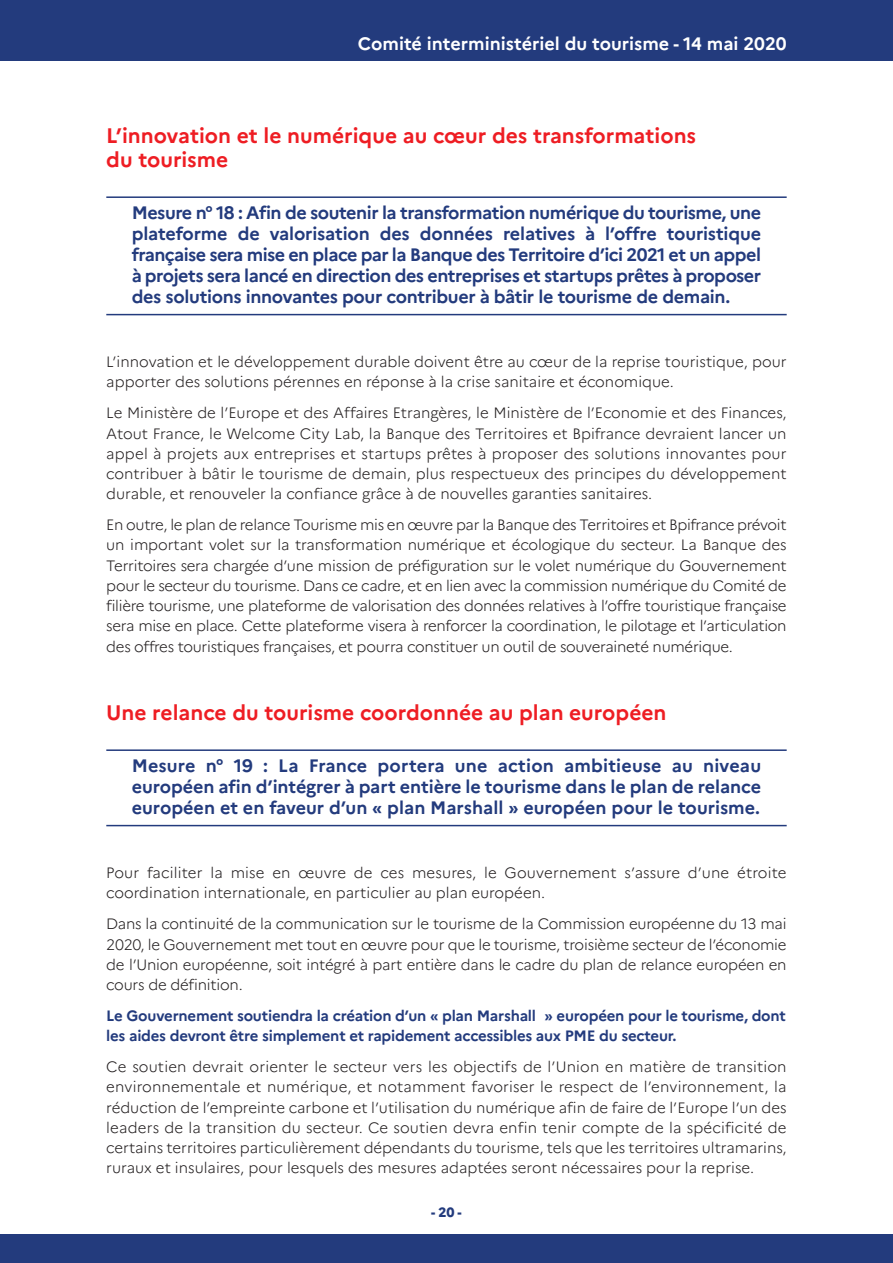
<style>
.page{position:relative;width:893px;height:1263px;background:#fff}
.page>*{position:absolute;margin:0;border:0;box-sizing:border-box;transform-origin:0 0}
.t1{font:700 21px/24px "Marianne";color:#ee1d23}
.t2{font:700 18px/21px "Marianne";letter-spacing:-.015em;color:#233b7d;text-align:justify}
.t3{font:700 18px "Marianne";color:#fff}
.t4{font:300 15px/20.2px "Marianne";color:#231f20;text-align:justify}
.t5{font:700 15px/20.2px "Marianne";letter-spacing:-.015em;color:#233b7d}
.t6{font:800 13.5px "Marianne";color:#233b7d}
</style>
<div class="page">
<div style="left:0;top:1234px;width:893px;height:26px;background:#233b7d"></div>
<div style="left:0;top:0;width:893px;height:61px;background:#233b7d"></div>
<div style="left:0;top:1239px;width:893px;height:24px;background:#233b7d"></div>
<hr style="left:106px;top:196px;width:681px;height:2px;background:#233b7d">
<hr style="left:106px;top:314px;width:681px;height:1px;background:#233b7d">
<hr style="left:106px;top:749px;width:681px;height:2px;background:#233b7d">
<hr style="left:106px;top:825px;width:681px;height:1px;background:#233b7d">
<p class="t3" style="left:358px;top:37px;width:430px">Comité interministériel du tourisme - 14 mai 2020</p>
<h1 class="t1" style="left:106px;top:126px;width:591px">L’innovation et le numérique au cœur des transformations du tourisme</h1>
<p class="t2" style="left:132px;top:204px;width:631px">Mesure n° 18 : Afin de soutenir la transformation numérique du tourisme, une plateforme de valorisation des données relatives à l’offre touristique française sera mise en place par la Banque des Territoire d’ici 2021 et un appel à projets sera lancé en direction des entreprises et startups prêtes à proposer des solutions innovantes pour contribuer à bâtir le tourisme de demain.</p>
<p class="t4" style="left:106px;top:353px;width:682px">l’innovation et le développement durable doivent être au cœur de la reprise touristique, pour apporter des solutions pérennes en réponse à la crise sanitaire et économique.</p>
<p class="t4" style="left:106px;top:404px;width:682px">le Ministère de l’Europe et des affaires Etrangères, le Ministère de l’Economie et des Finances, atout France, le Welcome city lab, la Banque des Territoires et Bpifrance devraient lancer un appel à projets aux entreprises et startups prêtes à proposer des solutions innovantes pour contribuer à bâtir le tourisme de demain, plus respectueux des principes du développement durable, et renouveler la confiance grâce à de nouvelles garanties sanitaires.</p>
<p class="t4" style="left:106px;top:516px;width:682px">En outre, le plan de relance Tourisme mis en œuvre par la Banque des Territoires et Bpifrance prévoit un important volet sur la transformation numérique et écologique du secteur. la Banque des Territoires sera chargée d’une mission de préfiguration sur le volet numérique du gouvernement pour le secteur du tourisme. Dans ce cadre, et en lien avec la commission numérique du comité de filière tourisme, une plateforme de valorisation des données relatives à l’offre touristique française sera mise en place. cette plateforme visera à renforcer la coordination, le pilotage et l’articulation des offres touristiques françaises, et pourra constituer un outil de souveraineté numérique.</p>
<h1 class="t1" style="left:106px;top:703px;width:562px">Une relance du tourisme coordonnée au plan européen</h1>
<p class="t2" style="left:132px;top:757px;width:631px">Mesure n° 19 : La France portera une action ambitieuse au niveau européen afin d’intégrer à part entière le tourisme dans le plan de relance européen et en faveur d’un « plan Marshall » européen pour le tourisme.</p>
<p class="t4" style="left:106px;top:864px;width:682px">Pour faciliter la mise en œuvre de ces mesures, le gouvernement s’assure d’une étroite coordination internationale, en particulier au plan européen.</p>
<p class="t4" style="left:106px;top:915px;width:682px">Dans la continuité de la communication sur le tourisme de la commission européenne du 13 mai 2020, le gouvernement met tout en œuvre pour que le tourisme, troisième secteur de l’économie de l’union européenne, soit intégré à part entière dans le cadre du plan de relance européen en cours de définition.</p>
<p class="t5" style="left:106px;top:1007px;width:681px">Le Gouvernement soutiendra la création d’un « plan Marshall » européen pour le tourisme, dont les aides devront être simplement et rapidement accessibles aux PME du secteur.</p>
<p class="t4" style="left:106px;top:1058px;width:682px">ce soutien devrait orienter le secteur vers les objectifs de l’union en matière de transition environnementale et numérique, et notamment favoriser le respect de l’environnement, la réduction de l’empreinte carbone et l’utilisation du numérique afin de faire de l’Europe l’un des leaders de la transition du secteur. ce soutien devra enfin tenir compte de la spécificité de certains territoires particulièrement dépendants du tourisme, tels que les territoires ultramarins, ruraux et insulaires, pour lesquels des mesures adaptées seront nécessaires pour la reprise.</p>
<p class="t6" style="left:431px;top:1206px;width:32px">-20-</p>
</div>
